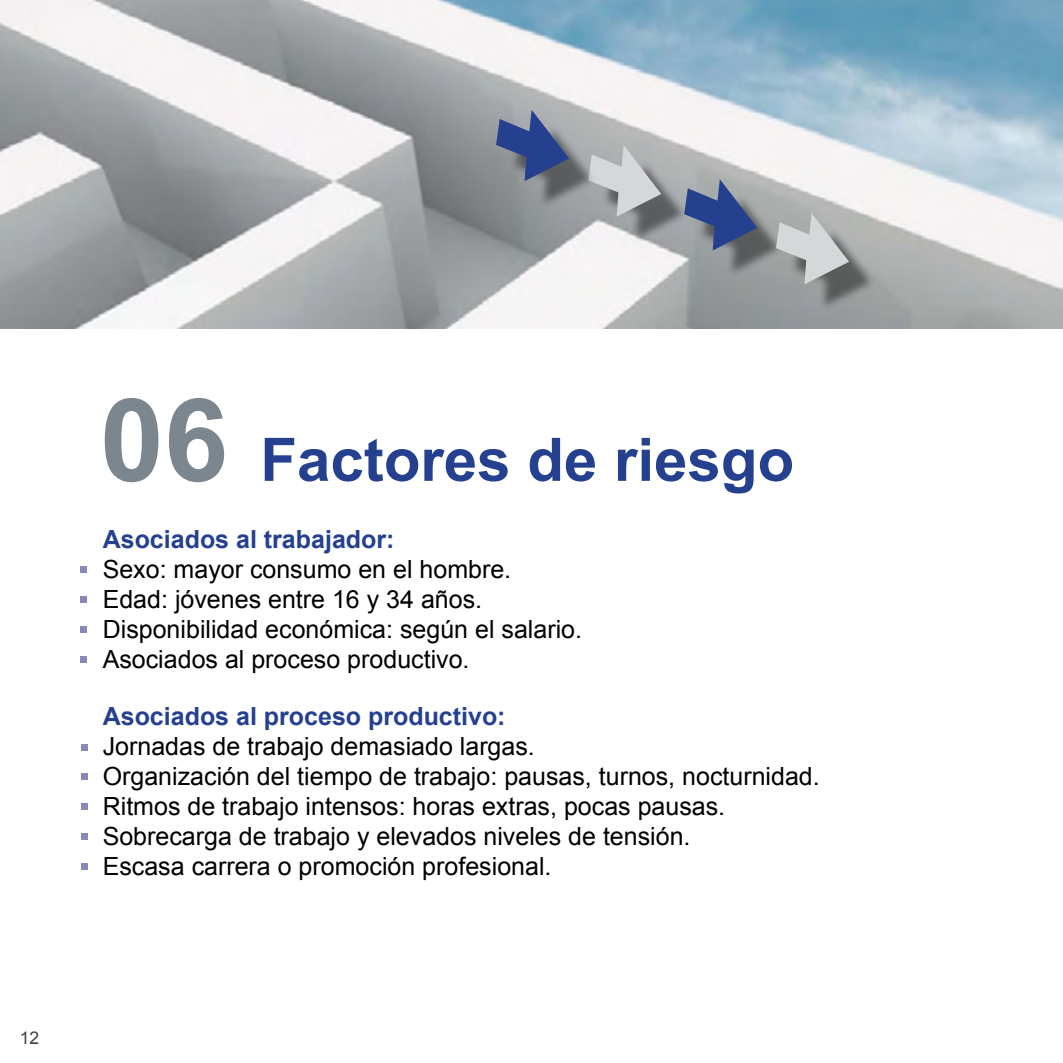
<style>
.page{position:relative;width:1063px;height:1063px;background:#fff}
.page>*{position:absolute;margin:0;border:0;box-sizing:border-box;transform-origin:0 0}
.t1{font:700 60px "Arial";color:#25408f}
.t2{font:25px/30px "Arial";color:#000}
.t3{font:17.5px "Arial";color:#414042}
.s1{font-size:115.25px;color:#7c868f}
.s2{font-weight:700;color:#25408f}
</style>
<div class="page">
<svg style="left:80px;top:567px;width:6px;height:6px"></svg>
<div style="left:80px;top:596px;width:6px;height:7px;background:#8889ba"></div>
<svg style="left:80px;top:626px;width:6px;height:6px"></svg>
<div style="left:80px;top:656px;width:6px;height:7px;background:#8889ba"></div>
<div style="left:81px;top:744px;width:7px;height:7px;background:#8889ba"></div>
<div style="left:81px;top:774px;width:7px;height:6px;background:#8889ba"></div>
<div style="left:81px;top:803px;width:7px;height:7px;background:#8889ba"></div>
<div style="left:81px;top:833px;width:7px;height:7px;background:#8889ba"></div>
<div style="left:81px;top:863px;width:7px;height:6px;background:#8889ba"></div>
<img style="left:0;top:0;width:1062px;height:328px">
<div style="left:697px;top:192px;width:87px;height:84px;background:#000;opacity:.44"></div>
<svg style="left:684px;top:179px;width:73px;height:71px;background:#606e93"></svg>
<div style="left:789px;top:226px;width:87px;height:84px;background:#000;opacity:.44"></div>
<svg style="left:776px;top:213px;width:73px;height:71px;background:#b2b4b4"></svg>
<div style="left:601px;top:158px;width:87px;height:85px;background:#000;opacity:.44"></div>
<svg style="left:588px;top:145px;width:73px;height:72px;background:#b2b5b7"></svg>
<div style="left:509px;top:123px;width:87px;height:84px;background:#000;opacity:.44"></div>
<svg style="left:496px;top:110px;width:73px;height:71px;background:#5f6d92"></svg>
<hr style="left:1062px;top:0;width:1px;height:1063px;background:#d5d7d8">
<p class="t3" style="left:20px;top:1026px;width:21px">12</p>
<p class="t1" style="left:100px;top:420px;width:696px"><span class="s1">06</span> Factores de riesgo</p>
<p class="t2" style="left:103px;top:524px;width:481px"><span class="s2">Asociados al trabajador:<br></span>Sexo: mayor consumo en el hombre.<br>Edad: jóvenes entre 16 y 34 años.<br>Disponibilidad económica: según el salario.<br>Asociados al proceso productivo.</p>
<p class="t2" style="left:103px;top:702px;width:719px"><span class="s2">Asociados al proceso productivo:<br></span>Jornadas de trabajo demasiado largas.<br>Organización del tiempo de trabajo: pausas, turnos, nocturnidad.<br>Ritmos de trabajo intensos: horas extras, pocas pausas.<br>Sobrecarga de trabajo y elevados niveles de tensión.<br>Escasa carrera o promoción profesional.</p>
</div>
